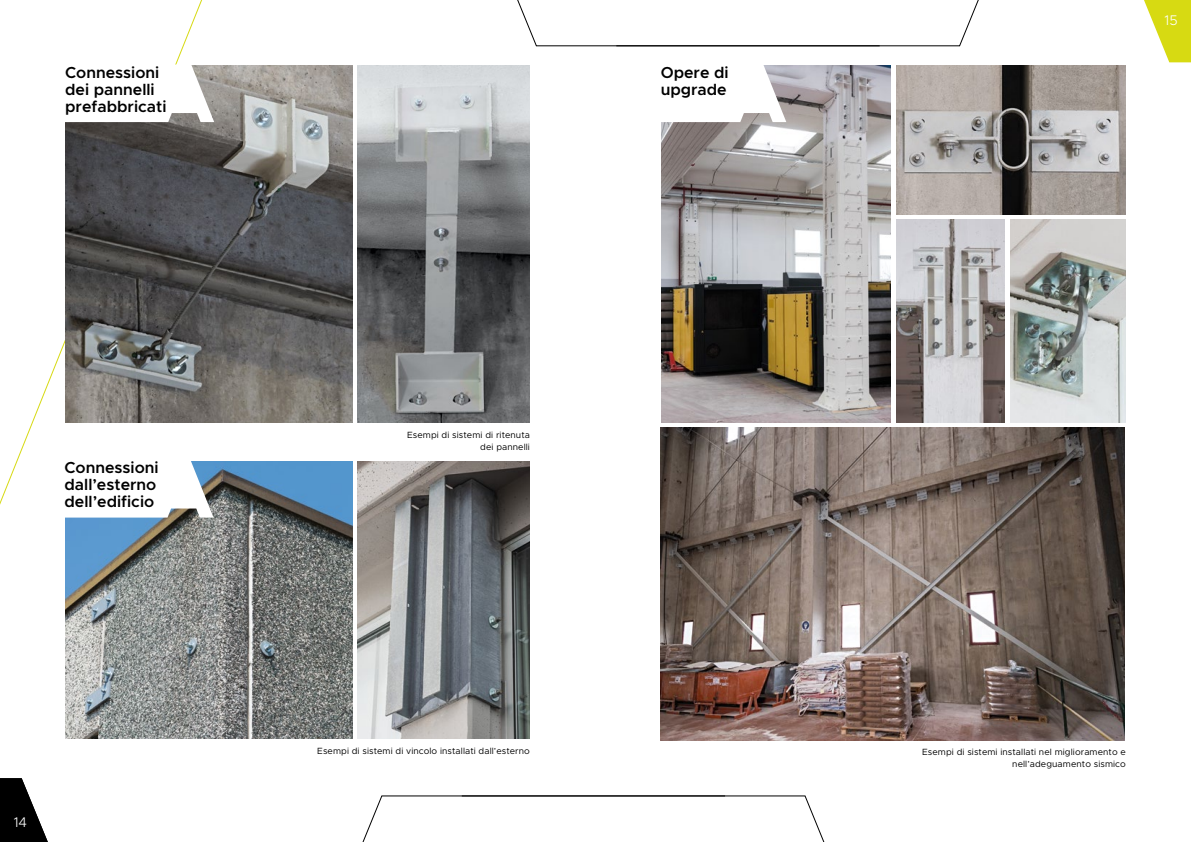
<style>
.page{position:relative;width:1191px;height:842px;background:#fff}
.page>*{position:absolute;margin:0;border:0;box-sizing:border-box;transform-origin:0 0}
.t1{font:600 16px/17px "Metropolis";color:#000}
.t2{font:300 14px "Metropolis";color:#fff}
.t3{font:9px/12px "Metropolis";letter-spacing:.01em;color:#000;text-align:right}
</style>
<div class="page">
<svg style="left:1144px;top:0;width:47px;height:62px"></svg>
<svg style="left:0;top:0;width:206px;height:842px"></svg>
<svg style="left:517px;top:0;width:462px;height:47px"></svg>
<svg style="left:362px;top:795px;width:463px;height:47px"></svg>
<img style="left:358px;top:461px;width:172px;height:277px">
<img style="left:66px;top:461px;width:286px;height:277px">
<img style="left:660px;top:428px;width:464px;height:312px">
<img style="left:358px;top:65px;width:172px;height:357px">
<img style="left:66px;top:65px;width:286px;height:357px">
<img style="left:661px;top:65px;width:229px;height:357px">
<svg style="left:23px;top:64px;width:191px;height:58px"></svg>
<svg style="left:661px;top:65px;width:125px;height:57px"></svg>
<svg style="left:23px;top:460px;width:190px;height:58px"></svg>
<img style="left:896px;top:220px;width:109px;height:202px">
<img style="left:1010px;top:220px;width:115px;height:202px">
<img style="left:896px;top:65px;width:229px;height:150px">
<h1 class="t1" style="left:65px;top:64px;width:103px">Connessioni dei pannelli prefabbricati</h1>
<h1 class="t1" style="left:660px;top:64px;width:69px">Opere di upgrade</h1>
<h1 class="t1" style="left:64px;top:459px;width:96px">Connessioni dall’esterno dell’edificio</h1>
<h2 class="t2" style="left:14px;top:813px;width:15px">14</h2>
<p class="t3" style="left:407px;top:429px;width:124px">Esempi di sistemi di ritenuta dei pannelli</p>
<p class="t3" style="left:317px;top:745px;width:214px">Esempi di sistemi di vincolo installati dall’esterno</p>
<h2 class="t2" style="left:1164px;top:12px;width:15px">15</h2>
<p class="t3" style="left:922px;top:746px;width:205px">Esempi di sistemi installati nel miglioramento e nell’adeguamento sismico</p>
</div>
